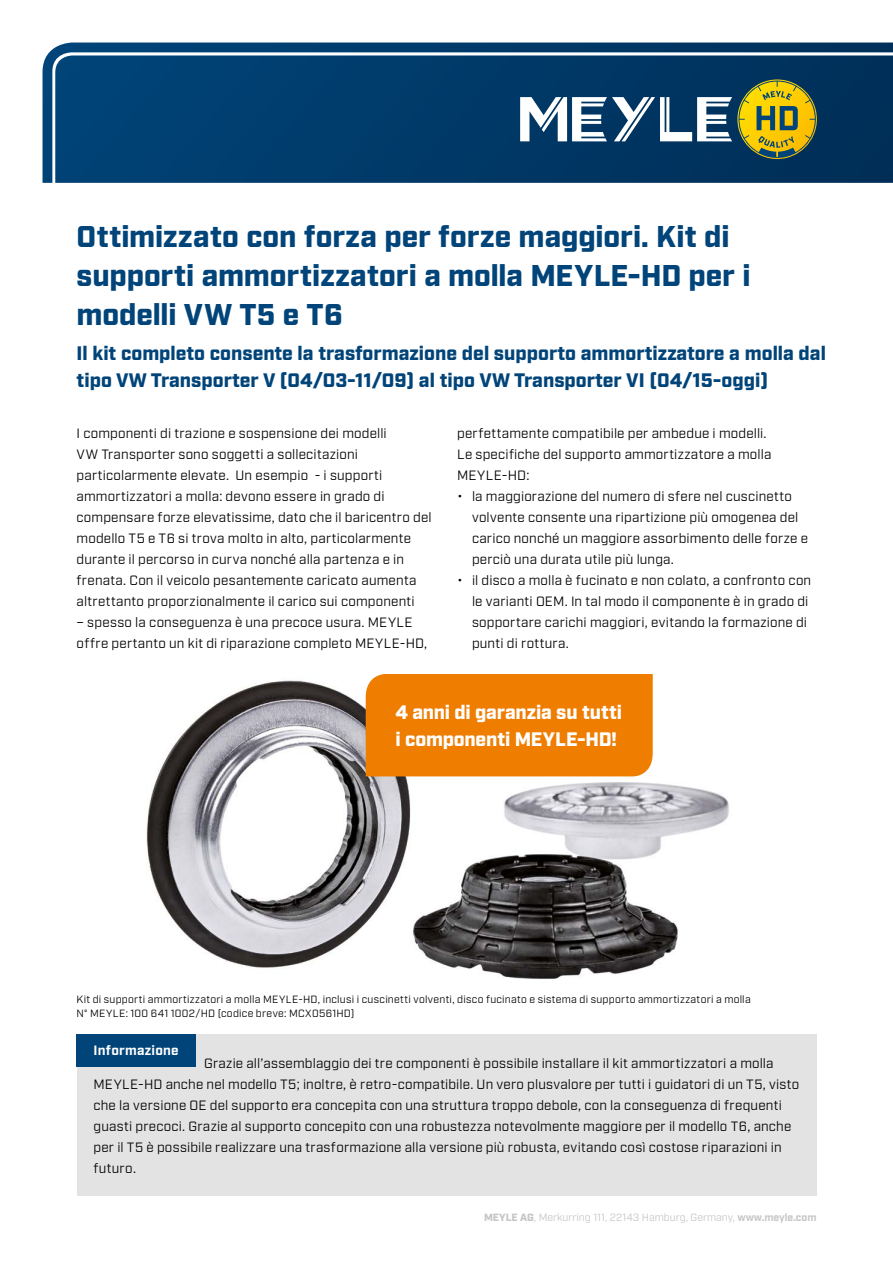
<style>
.page{position:relative;width:893px;height:1263px;background:#fff}
.page>*{position:absolute;margin:0;border:0;box-sizing:border-box;transform-origin:0 0}
.t1{font:900 30px/39px "Industry";color:#004479}
.t2{font:900 19.5px/27px "Industry";color:#004479}
.t3{font:900 19.5px/27px "Industry";letter-spacing:-.01em;color:#fff}
.t4{font:13.5px/21px "Industry";letter-spacing:.015em;color:#000}
.t5{font:700 13.5px "Industry";letter-spacing:.02em;color:#fff}
.t6{font:10.5px/13.5px "Industry";letter-spacing:.025em;color:#000}
.t7{font:10.5px "Industry";color:#c6c6c6}
.s1{font-weight:900}
.s2{font-weight:700}
</style>
<div class="page">
<img style="left:146px;top:680px;width:583px;height:299px">
<div style="left:366px;top:674px;width:287px;height:102px;background:#ef7d00"></div>
<svg style="left:43px;top:43px;width:850px;height:140px"></svg>
<svg style="left:738px;top:81px;width:78px;height:77px"></svg>
<svg style="left:520px;top:97px;width:212px;height:44px"></svg>
<div style="left:77px;top:1034px;width:739px;height:162px;background:#e3e3e3"></div>
<div style="left:77px;top:1034px;width:119px;height:33px;background:#004479"></div>
<h1 class="t1" style="left:77px;top:219px;width:675px">Ottimizzato con forza per forze maggiori. Kit di supporti ammortizzatori a molla MEYLE-HD per i modelli VW T5 e T6</h1>
<h2 class="t2" style="left:77px;top:341px;width:751px">Il kit completo consente la trasformazione del supporto ammortizzatore a molla dal tipo VW Transporter V (04/03-11/09) al tipo VW Transporter VI (04/15-oggi)</h2>
<p class="t4" style="left:77px;top:423px;width:357px">I componenti di trazione e sospensione dei modelli<br>VW Transporter sono soggetti a sollecitazioni particolarmente elevate. Un esempio - i supporti ammortizzatori a molla: devono essere in grado di compensare forze elevatissime, dato che il baricentro del modello T5 e T6 si trova molto in alto, particolarmente durante il percorso in curva nonché alla partenza e in frenata. Con il veicolo pesantemente caricato aumenta altrettanto proporzionalmente il carico sui componenti</p>
<p class="t4" style="left:77px;top:612px;width:352px">– spesso la conseguenza è una precoce usura. MEYLE offre pertanto un kit di riparazione completo MEYLE-HD,</p>
<p class="t4" style="left:457px;top:423px;width:316px">perfettamente compatibile per ambedue i modelli.<br>Le specifiche del supporto ammortizzatore a molla<br>MEYLE-HD:</p>
<p class="t4" style="left:472px;top:486px;width:338px;text-indent:-15px">• la maggiorazione del numero di sfere nel cuscinetto volvente consente una ripartizione più omogenea del carico nonché un maggiore assorbimento delle forze e perciò una durata utile più lunga.</p>
<p class="t4" style="left:472px;top:570px;width:341px;text-indent:-15px">• il disco a molla è fucinato e non colato, a confronto con le varianti OEM. In tal modo il componente è in grado di sopportare carichi maggiori, evitando la formazione di punti di rottura.</p>
<h2 class="t3" style="left:395px;top:700px;width:228px">4 anni di garanzia su tutti i componenti MEYLE-HD!</h2>
<p class="t6" style="left:77px;top:993px;width:676px">Kit di supporti ammortizzatori a molla MEYLE-HD, inclusi i cuscinetti volventi, disco fucinato e sistema di supporto ammortizzatori a molla<br>N° MEYLE: 100 641 1002/HD (codice breve: MCX0561HD)</p>
<p class="t5" style="left:94px;top:1043px;width:86px">Informazione</p>
<p class="t4" style="left:94px;top:1053px;width:707px;text-indent:111px">Grazie all’assemblaggio dei tre componenti è possibile installare il kit ammortizzatori a molla MEYLE-HD anche nel modello T5; inoltre, è retro-compatibile. Un vero plusvalore per tutti i guidatori di un T5, visto che la versione OE del supporto era concepita con una struttura troppo debole, con la conseguenza di frequenti guasti precoci. Grazie al supporto concepito con una robustezza notevolmente maggiore per il modello T6, anche per il T5 è possibile realizzare una trasformazione alla versione più robusta, evitando così costose riparazioni in futuro.</p>
<p class="t7" style="left:484px;top:1211px;width:334px"><span class="s1">MEYLE AG</span>, Merkurring 111, 22143 Hamburg, Germany, <span class="s2">www.meyle.com</span></p>
</div>
